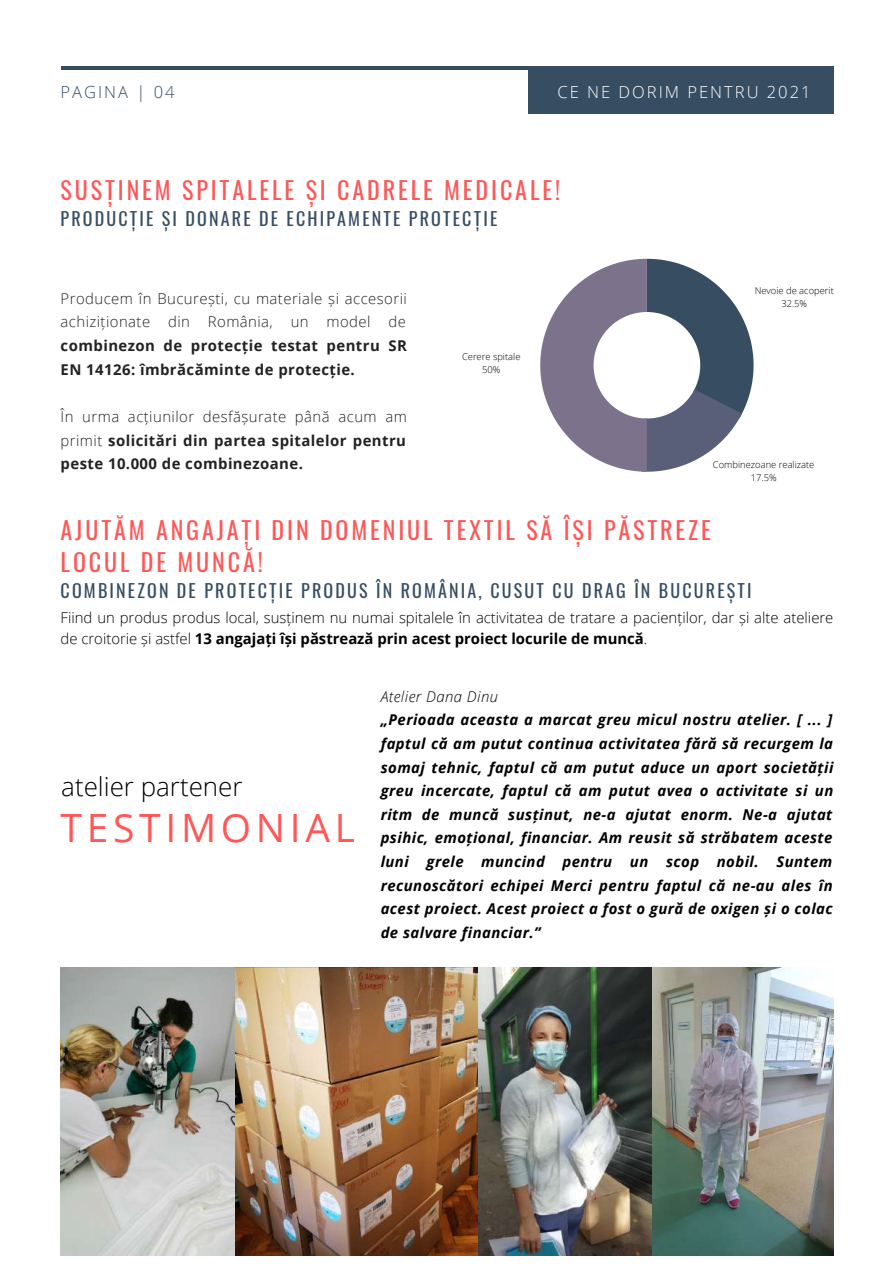
<style>
.page{position:relative;width:894px;height:1264px;background:#fff}
.page>*{position:absolute;margin:0;border:0;box-sizing:border-box;transform-origin:0 0}
.t1{font:39px "Open Sans";letter-spacing:.12em;color:#ff5757}
.t2{font:300 25.95px "Open Sans";color:#000}
.t3{font:24px/32.7px "Oswald";letter-spacing:.12em;color:#ff5757}
.t4{font:18px "Oswald";letter-spacing:.12em;color:#364d62}
.t5{font:300 16.5px "Open Sans";letter-spacing:.12em;color:#fff}
.t6{font:300 16.5px "Open Sans";letter-spacing:.12em;color:#364d62}
.t7{font:italic 700 14.85px/23.7px "Open Sans";letter-spacing:.03em;color:#000;text-align:justify}
.t8{font:300 14.85px/20.2px "Open Sans";color:#000}
.t9{font:700 14.85px/23.7px "Open Sans";letter-spacing:.03em;color:#222}
.t10{font:300 14.85px/23.7px "Open Sans";letter-spacing:.03em;color:#222}
.t11{font:italic 300 14.85px "Open Sans";letter-spacing:.03em;color:#000}
.t12{font:300 9.45px/12.8px "Open Sans";color:#000;text-align:center}
.s1{font-weight:300}
.s2{font-weight:700}
</style>
<div class="page">
<hr style="left:61px;top:66px;width:771px;height:4px;background:#364d62">
<div style="left:528px;top:66px;width:305px;height:48px;background:#364d62"></div>
<div style="left:60px;top:1025px;width:105px;height:10px;background:#a9acaa"></div>
<svg style="left:540px;top:259px;width:213px;height:213px"></svg>
<img style="left:61px;top:967px;width:174px;height:288px">
<img style="left:477px;top:967px;width:175px;height:288px">
<img style="left:652px;top:967px;width:181px;height:288px">
<img style="left:235px;top:967px;width:242px;height:288px">
<p class="t6" style="left:61px;top:80px;width:115px">PAGINA | 04</p>
<p class="t5" style="left:557px;top:80px;width:254px">CE NE DORIM PENTRU 2021</p>
<h3 class="t3" style="left:61px;top:173px;width:501px">SUSȚINEM SPITALELE ȘI CADRELE MEDICALE!</h3>
<p class="t4" style="left:61px;top:205px;width:438px">PRODUCȚIE ȘI DONARE DE ECHIPAMENTE PROTECȚIE</p>
<p class="t10" style="left:61px;top:286px;width:348px">Producem în București, cu materiale și accesorii achiziționate din România, un model de</p>
<p class="t9" style="left:61px;top:333px;width:348px">combinezon de protecție testat pentru SR<br>EN 14126: îmbrăcăminte de protecție.</p>
<p class="t9" style="left:61px;top:404px;width:348px;text-align:justify"><span class="s1">În urma acțiunilor desfășurate până acum am primit</span> solicitări din partea spitalelor pentru peste 10.000 de combinezoane.</p>
<p class="t12" style="left:462px;top:350px;width:60px">Cerere spitale<br>50%</p>
<p class="t12" style="left:754px;top:284px;width:81px">Nevoie de acoperit<br>32.5%</p>
<p class="t12" style="left:712px;top:457px;width:103px">Combinezoane realizate<br>17.5%</p>
<h3 class="t3" style="left:61px;top:512px;width:651px">AJUTĂM ANGAJAȚI DIN DOMENIUL TEXTIL SĂ ÎȘI PĂSTREZE<br>LOCUL DE MUNCĂ!</h3>
<p class="t4" style="left:61px;top:576px;width:692px">COMBINEZON DE PROTECȚIE PRODUS ÎN ROMÂNIA, CUSUT CU DRAG ÎN BUCUREȘTI</p>
<p class="t8" style="left:61px;top:607px;width:774px">Fiind un produs produs local, susținem nu numai spitalele în activitatea de tratare a pacienților, dar și alte ateliere de croitorie și astfel <span class="s2">13 angajați își păstrează prin acest proiect locurile de muncă</span>.</p>
<h2 class="t2" style="left:61px;top:768px;width:183px">atelier partener</h2>
<h1 class="t1" style="left:61px;top:800px;width:296px">TESTIMONIAL</h1>
<p class="t11" style="left:380px;top:685px;width:119px">Atelier Dana Dinu</p>
<p class="t7" style="left:380px;top:707px;width:454px">„Perioada aceasta a marcat greu micul nostru atelier. [ ... ] faptul că am putut continua activitatea fără să recurgem la somaj tehnic, faptul că am putut aduce un aport societății greu incercate, faptul că am putut avea o activitate si un ritm de muncă susținut, ne-a ajutat enorm. Ne-a ajutat psihic, emoțional, financiar. Am reusit să străbatem aceste luni grele muncind pentru un scop nobil. Suntem recunoscători echipei Merci pentru faptul că ne-au ales în acest proiect. Acest proiect a fost o gură de oxigen și o colac de salvare financiar.”</p>
</div>
